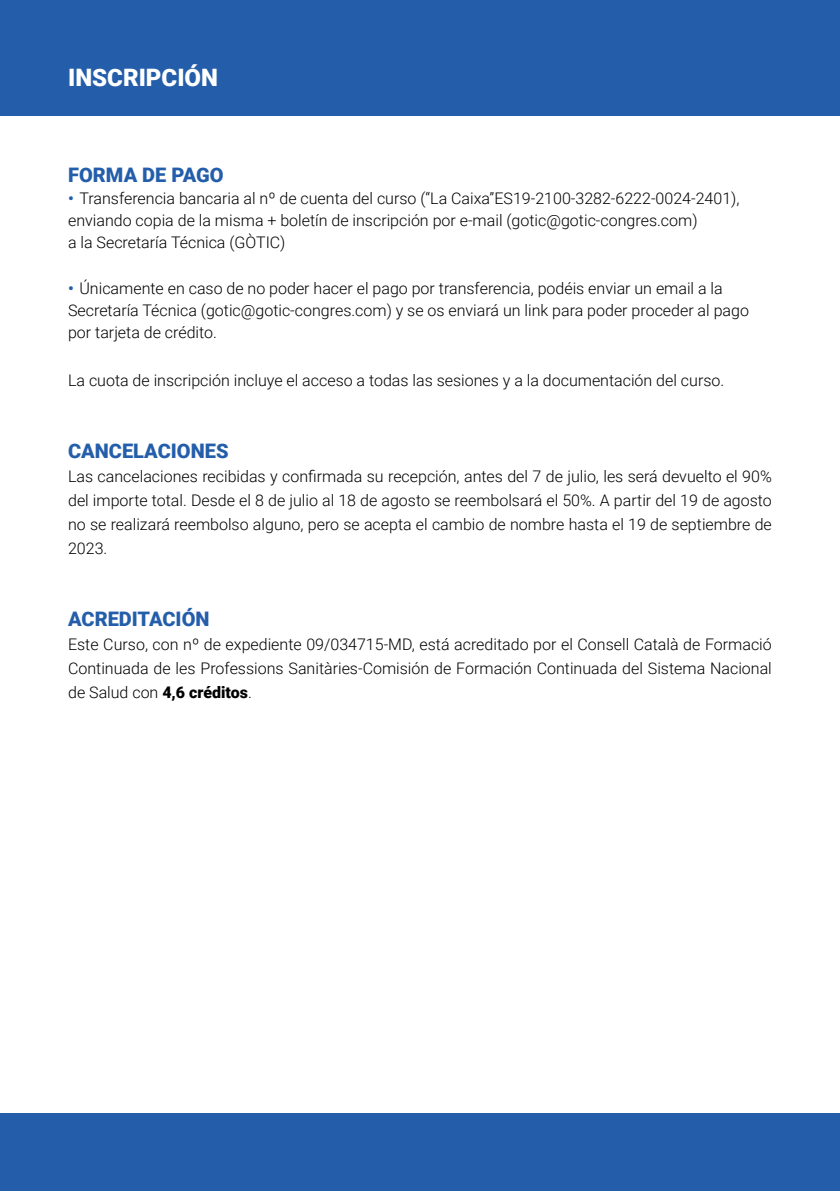
<style>
.page{position:relative;width:840px;height:1191px;background:#fff}
.page>*{position:absolute;margin:0;border:0;box-sizing:border-box;transform-origin:0 0}
.t1{font:900 24px "Roboto";color:#fff}
.t2{font:900 20px "Roboto";color:#245eaa}
.t3{font:300 16px/24px "Roboto";color:#000}
.s1{font-weight:700;color:#245eaa}
.s2{font-weight:900}
</style>
<div class="page">
<div style="left:0;top:0;width:839px;height:116px;background:#245eaa"></div>
<div style="left:0;top:1113px;width:839px;height:78px;background:#245eaa"></div>
<h1 class="t1" style="left:68px;top:61px;width:151px">INSCRIPCIÓN</h1>
<p class="t2" style="left:68px;top:161px;width:157px">FORMA DE PAGO</p>
<p class="t3" style="left:68px;top:187px;width:672px;line-height:22px"><span class="s1">•</span> Transferencia bancaria al nº de cuenta del curso (“La Caixa”ES19-2100-3282-6222-0024-2401), enviando copia de la misma + boletín de inscripción por e-mail (gotic@gotic-congres.com)<br>a la Secretaría Técnica (GÒTIC)</p>
<p class="t3" style="left:68px;top:277px;width:682px;line-height:22px"><span class="s1">•</span> Únicamente en caso de no poder hacer el pago por transferencia, podéis enviar un email a la<br>Secretaría Técnica (gotic@gotic-congres.com) y se os enviará un link para poder proceder al pago por tarjeta de crédito.</p>
<p class="t3" style="left:68px;top:368px;width:657px">La cuota de inscripción incluye el acceso a todas las sesiones y a la documentación del curso.</p>
<p class="t2" style="left:68px;top:437px;width:162px">CANCELACIONES</p>
<p class="t3" style="left:68px;top:464px;width:704px;text-align:justify">Las cancelaciones recibidas y confirmada su recepción, antes del 7 de julio, les será devuelto el 90% del importe total. Desde el 8 de julio al 18 de agosto se reembolsará el 50%. A partir del 19 de agosto no se realizará reembolso alguno, pero se acepta el cambio de nombre hasta el 19 de septiembre de 2023.</p>
<p class="t2" style="left:68px;top:605px;width:143px">ACREDITACIÓN</p>
<p class="t3" style="left:68px;top:632px;width:705px;text-align:justify">Este Curso, con nº de expediente 09/034715-MD, está acreditado por el Consell Català de Formació Continuada de les Professions Sanitàries-Comisión de Formación Continuada del Sistema Nacional de Salud con <span class="s2">4,6 créditos</span>.</p>
</div>
